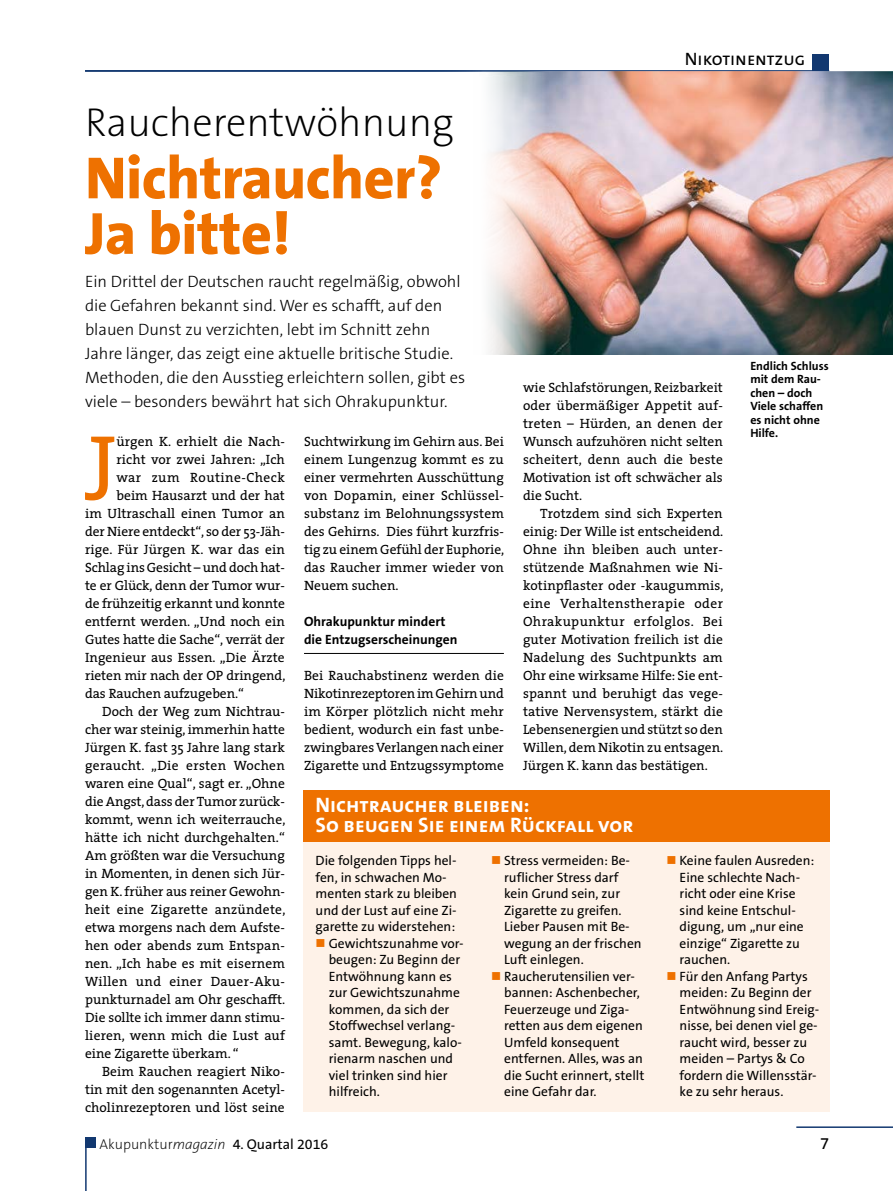
<style>
.page{position:relative;width:893px;height:1191px;background:#fff}
.page>*{position:absolute;margin:0;border:0;box-sizing:border-box;transform-origin:0 0}
.t1{font:93.45px "The Serif";color:#ee7100}
.t2{font:800 60px/55.5px "The Sans B8";letter-spacing:-.01em;color:#ee7100}
.t3{font:200 40.5px "The Sans B2";color:#000}
.t4{font:700 21px/19.5px "Aku Mag Caps";color:#fff}
.t5{font:18px "Aku Mag Caps";color:#000}
.t6{font:300 16.5px/24px "The Sans B3";color:#000}
.t7{font:16.5px "The Sans B5 Plain";color:#000}
.t8{font:14.25px "The Sans B5 Plain";color:#000}
.t9{font:13.5px/18px "The Serif";color:#000;text-align:justify}
.t10{font:13.5px/16.5px "The Sans B5 Plain";color:#000}
.t11{font:13.5px "The Serif";letter-spacing:.025em;color:#000}
.t12{font:700 13.5px/18px "The Sans B7";color:#000}
.t13{font:13.5px "The Serif";letter-spacing:.02em;color:#000}
.t14{font:13.5px "The Serif";letter-spacing:.035em;color:#000}
.t15{font:700 12px/13.5px "The Sans B7";color:#000}
.s1{color:#ee7100}
.s2{font-family:"The Sans B2";font-weight:200}
.s3{font-family:"The Sans B2";font-weight:200;font-style:italic}
</style>
<div class="page">
<hr style="left:85px;top:70px;width:744px;height:2px;background:#123870">
<div style="left:812px;top:54px;width:17px;height:17px;background:#123870"></div>
<hr style="left:796px;top:1126px;width:97px;height:2px;background:#123870">
<hr style="left:85px;top:1138px;width:2px;height:53px;background:#123870">
<div style="left:85px;top:1137px;width:11px;height:10px;background:#123870"></div>
<hr style="left:304px;top:653px;width:200px;height:1px;background:#000">
<img style="left:482px;top:71px;width:411px;height:283px">
<div style="left:303px;top:840px;width:526px;height:272px;background:#fef2e8"></div>
<div style="left:303px;top:790px;width:526px;height:52px;background:#ee7100"></div>
<h3 class="t3" style="left:85px;top:102px;width:370px">Raucherentwöhnung</h3>
<h2 class="t2" style="left:85px;top:152px;width:359px">Nichtraucher?<br>Ja bitte!</h2>
<h3 class="t5" style="left:685px;top:43px;width:122px">Nikotinentzug</h3>
<p class="t6" style="left:85px;top:270px;width:382px">Ein Drittel der Deutschen raucht regelmäßig, obwohl die Gefahren bekannt sind. Wer es schafft, auf den blauen Dunst zu verzichten, lebt im Schnitt zehn Jahre länger, das zeigt eine aktuelle britische Studie.<br>Methoden, die den Ausstieg erleichtern sollen, gibt es viele – besonders bewährt hat sich Ohrakupunktur.</p>
<h1 class="t1" style="left:85px;top:390px;width:34px">J</h1>
<p class="t9" style="left:116px;top:432px;width:170px">ürgen K. erhielt die Nach-</p>
<p class="t15" style="left:750px;top:359px;width:80px">Endlich Schluss mit dem Rau&shy;chen – doch<br>Viele schaffen es nicht ohne<br>Hilfe.</p>
<p class="t9" style="left:523px;top:378px;width:201px">wie Schlafstörungen, Reizbarkeit oder übermäßiger Appetit auf&shy;treten – Hürden, an denen der Wunsch aufzuhören nicht selten scheitert, denn auch die beste Motivation ist oft schwächer als die Sucht.</p>
<p class="t9" style="left:523px;top:504px;width:202px;text-indent:17px">Trotzdem sind sich Experten einig: Der Wille ist entscheidend.<br>Ohne ihn bleiben auch unter&shy;stützende Maßnahmen wie Ni&shy;kotinpflaster oder -kaugummis, eine Verhaltenstherapie oder Ohrakupunktur erfolglos. Bei guter Motivation freilich ist die Nadelung des Suchtpunkts am Ohr eine wirksame Hilfe: Sie ent&shy;spannt und beruhigt das vege&shy;tative Nervensystem, stärkt die Lebensenergien und stützt so den Willen, dem Nikotin zu entsagen.<br>Jürgen K. kann das bestätigen.</p>
<p class="t9" style="left:304px;top:432px;width:202px">Suchtwirkung im Gehirn aus. Bei einem Lungenzug kommt es zu einer vermehrten Ausschüttung von Dopamin, einer Schlüssel&shy;substanz im Belohnungssystem des Gehirns. Dies führt kurzfris&shy;tig zu einem Gefühl der Euphorie, das Raucher immer wieder von Neuem suchen.</p>
<p class="t12" style="left:304px;top:612px;width:155px">Ohrakupunktur mindert die Entzugserscheinungen</p>
<p class="t9" style="left:304px;top:666px;width:201px">Bei Rauchabstinenz werden die Nikotinrezeptoren im Gehirn und im Körper plötzlich nicht mehr bedient, wodurch ein fast unbe&shy;zwingbares Verlangen nach einer Zigarette und Entzugssymptome</p>
<p class="t9" style="left:116px;top:450px;width:170px">richt vor zwei Jahren: „Ich</p>
<p class="t14" style="left:116px;top:466px;width:170px">war zum Routine-Check</p>
<p class="t9" style="left:116px;top:486px;width:170px">beim Hausarzt und der hat</p>
<p class="t9" style="left:85px;top:504px;width:201px">im Ultraschall einen Tumor an</p>
<p class="t9" style="left:85px;top:522px;width:201px">der Niere entdeckt“, so der 53-Jäh-</p>
<p class="t9" style="left:85px;top:540px;width:201px">rige. Für Jürgen K. war das ein</p>
<p class="t9" style="left:85px;top:558px;width:201px">Schlag ins Gesicht – und doch hat-</p>
<p class="t9" style="left:85px;top:576px;width:201px">te er Glück, denn der Tumor wur-</p>
<p class="t9" style="left:85px;top:594px;width:201px">de frühzeitig erkannt und konnte</p>
<p class="t9" style="left:85px;top:612px;width:201px">entfernt werden. „Und noch ein</p>
<p class="t9" style="left:85px;top:630px;width:201px">Gutes hatte die Sache“, verrät der</p>
<p class="t9" style="left:85px;top:648px;width:201px">Ingenieur aus Essen. „Die Ärzte</p>
<p class="t9" style="left:85px;top:666px;width:202px">rieten mir nach der OP dringend,</p>
<p class="t9" style="left:85px;top:684px;width:160px">das Rauchen aufzugeben.“</p>
<p class="t9" style="left:102px;top:702px;width:184px">Doch der Weg zum Nichtrau-</p>
<p class="t9" style="left:85px;top:720px;width:201px">cher war steinig, immerhin hatte</p>
<p class="t9" style="left:85px;top:738px;width:201px">Jürgen K. fast 35 Jahre lang stark</p>
<p class="t11" style="left:85px;top:754px;width:201px">geraucht. „Die ersten Wochen</p>
<p class="t9" style="left:85px;top:774px;width:201px">waren eine Qual“, sagt er. „Ohne</p>
<p class="t9" style="left:85px;top:792px;width:201px">die Angst, dass der Tumor zurück-</p>
<p class="t9" style="left:85px;top:810px;width:202px">kommt, wenn ich weiterrauche,</p>
<p class="t9" style="left:85px;top:828px;width:201px">hätte ich nicht durchgehalten.“</p>
<p class="t9" style="left:85px;top:846px;width:201px">Am größten war die Versuchung</p>
<p class="t9" style="left:85px;top:864px;width:201px">in Momenten, in denen sich Jür-</p>
<p class="t9" style="left:85px;top:882px;width:201px">gen K. früher aus reiner Gewohn-</p>
<p class="t13" style="left:85px;top:898px;width:202px">heit eine Zigarette anzündete,</p>
<p class="t9" style="left:85px;top:918px;width:201px">etwa morgens nach dem Aufste-</p>
<p class="t9" style="left:85px;top:936px;width:201px">hen oder abends zum Entspan-</p>
<p class="t9" style="left:85px;top:954px;width:201px">nen. „Ich habe es mit eisernem</p>
<p class="t11" style="left:85px;top:970px;width:201px">Willen und einer Dauer-Aku-</p>
<p class="t9" style="left:85px;top:989px;width:202px">punkturnadel am Ohr geschafft.</p>
<p class="t9" style="left:85px;top:1007px;width:201px">Die sollte ich immer dann stimu-</p>
<p class="t9" style="left:85px;top:1025px;width:201px">lieren, wenn mich die Lust auf</p>
<p class="t9" style="left:85px;top:1043px;width:155px">eine Zigarette überkam. “</p>
<p class="t9" style="left:102px;top:1061px;width:184px">Beim Rauchen reagiert Niko-</p>
<p class="t9" style="left:85px;top:1079px;width:201px">tin mit den sogenannten Acetyl-</p>
<p class="t9" style="left:85px;top:1097px;width:201px">cholinrezeptoren und löst seine</p>
<h3 class="t4" style="left:316px;top:795px;width:319px">Nichtraucher bleiben:<br>So beugen Sie einem Rückfall vor</h3>
<p class="t10" style="left:316px;top:852px;width:143px">Die folgenden Tipps hel&shy;fen, in schwachen Mo&shy;menten stark zu bleiben und der Lust auf eine Zi&shy;garette zu widerstehen:</p>
<p class="t10" style="left:329px;top:935px;width:137px;text-indent:-13px"><span class="s1">■</span> Gewichtszunahme vor&shy;beugen: Zu Beginn der<br>Entwöhnung kann es zur Gewichtszunahme kommen, da sich der<br>Stoffwechsel verlang&shy;samt. Bewegung, kalo&shy;rienarm naschen und viel trinken sind hier hilfreich.</p>
<p class="t10" style="left:680px;top:852px;width:136px;text-indent:-13px"><span class="s1">■</span> Keine faulen Ausreden:<br>Eine schlechte Nach&shy;richt oder eine Krise sind keine Entschul&shy;digung, um „nur eine einzige“ Zigarette zu rauchen.</p>
<p class="t10" style="left:680px;top:968px;width:141px;text-indent:-13px"><span class="s1">■</span> Für den Anfang Partys meiden: Zu Beginn der<br>Entwöhnung sind Ereig&shy;nisse, bei denen viel ge&shy;raucht wird, besser zu meiden – Partys &amp; Co fordern die Willensstär&shy;ke zu sehr heraus.</p>
<p class="t10" style="left:504px;top:852px;width:139px;text-indent:-13px"><span class="s1">■</span> Stress vermeiden: Be&shy;ruflicher Stress darf kein Grund sein, zur<br>Zigarette zu greifen.<br>Lieber Pausen mit Be&shy;wegung an der frischen<br>Luft einlegen.</p>
<p class="t10" style="left:504px;top:968px;width:142px;text-indent:-13px"><span class="s1">■</span> Raucherutensilien ver&shy;bannen: Aschenbecher,<br>Feuerzeuge und Ziga&shy;retten aus dem eigenen<br>Umfeld konsequent entfernen. Alles, was an die Sucht erinnert, stellt eine Gefahr dar.</p>
<p class="t8" style="left:100px;top:1136px;width:230px"><span class="s2">Akupunktur</span><span class="s3">magazin</span> 4. Quartal 2016</p>
<p class="t7" style="left:820px;top:1134px;width:11px">7</p>
</div>
